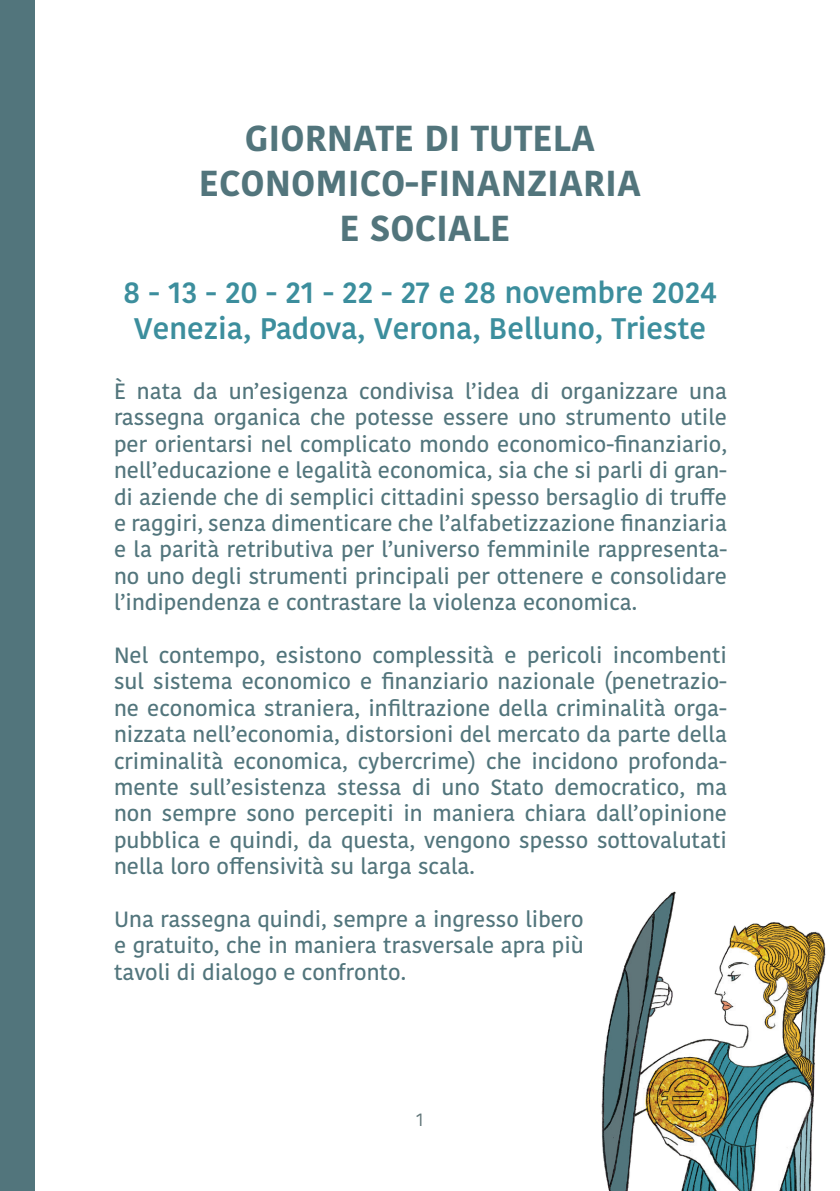
<style>
.page{position:relative;width:840px;height:1191px;background:#fff}
.page>*{position:absolute;margin:0;border:0;box-sizing:border-box;transform-origin:0 0}
.t1{font:700 36px/45px "Kohinoor Devanagari";color:#52757c;text-align:center}
.t2{font:600 29.6px/35.8px "Kohinoor Devanagari";color:#3c8e9d;text-align:center}
.t3{font:500 22px/26.4px "Kohinoor Devanagari";color:#52757c;text-align:justify}
.t4{font:18px "Kohinoor Devanagari";color:#607578}
</style>
<div class="page">
<div style="left:0;top:0;width:34px;height:1191px;background:#52757c"></div>
<img style="left:601px;top:891px;width:225px;height:300px">
<h1 class="t1" style="left:199px;top:115px;width:443px">GIORNATE DI TUTELA<br>ECONOMICO-FINANZIARIA<br>E SOCIALE</h1>
<h2 class="t2" style="left:123px;top:275px;width:594px">8 - 13 - 20 - 21 - 22 - 27 e 28 novembre 2024<br>Venezia, Padova, Verona, Belluno, Trieste</h2>
<p class="t3" style="left:114px;top:378px;width:614px">È nata da un’esigenza condivisa l’idea di organizzare una rassegna organica che potesse essere uno strumento utile per orientarsi nel complicato mondo economico-finanziario, nell’educazione e legalità economica, sia che si parli di gran&shy;di aziende che di semplici cittadini spesso bersaglio di truffe e raggiri, senza dimenticare che l’alfabetizzazione finanziaria e la parità retributiva per l’universo femminile rappresenta&shy;no uno degli strumenti principali per ottenere e consolidare l’indipendenza e contrastare la violenza economica.</p>
<p class="t3" style="left:114px;top:642px;width:614px">Nel contempo, esistono complessità e pericoli incombenti sul sistema economico e finanziario nazionale (penetrazio&shy;ne economica straniera, infiltrazione della criminalità orga&shy;nizzata nell’economia, distorsioni del mercato da parte della criminalità economica, cybercrime) che incidono profonda&shy;mente sull’esistenza stessa di uno Stato democratico, ma non sempre sono percepiti in maniera chiara dall’opinione pubblica e quindi, da questa, vengono spesso sottovalutati nella loro offensività su larga scala.</p>
<p class="t3" style="left:114px;top:906px;width:471px">Una rassegna quindi, sempre a ingresso libero e gratuito, che in maniera trasversale apra più tavoli di dialogo e confronto.</p>
<p class="t4" style="left:416px;top:1109px;width:9px">1</p>
</div>
